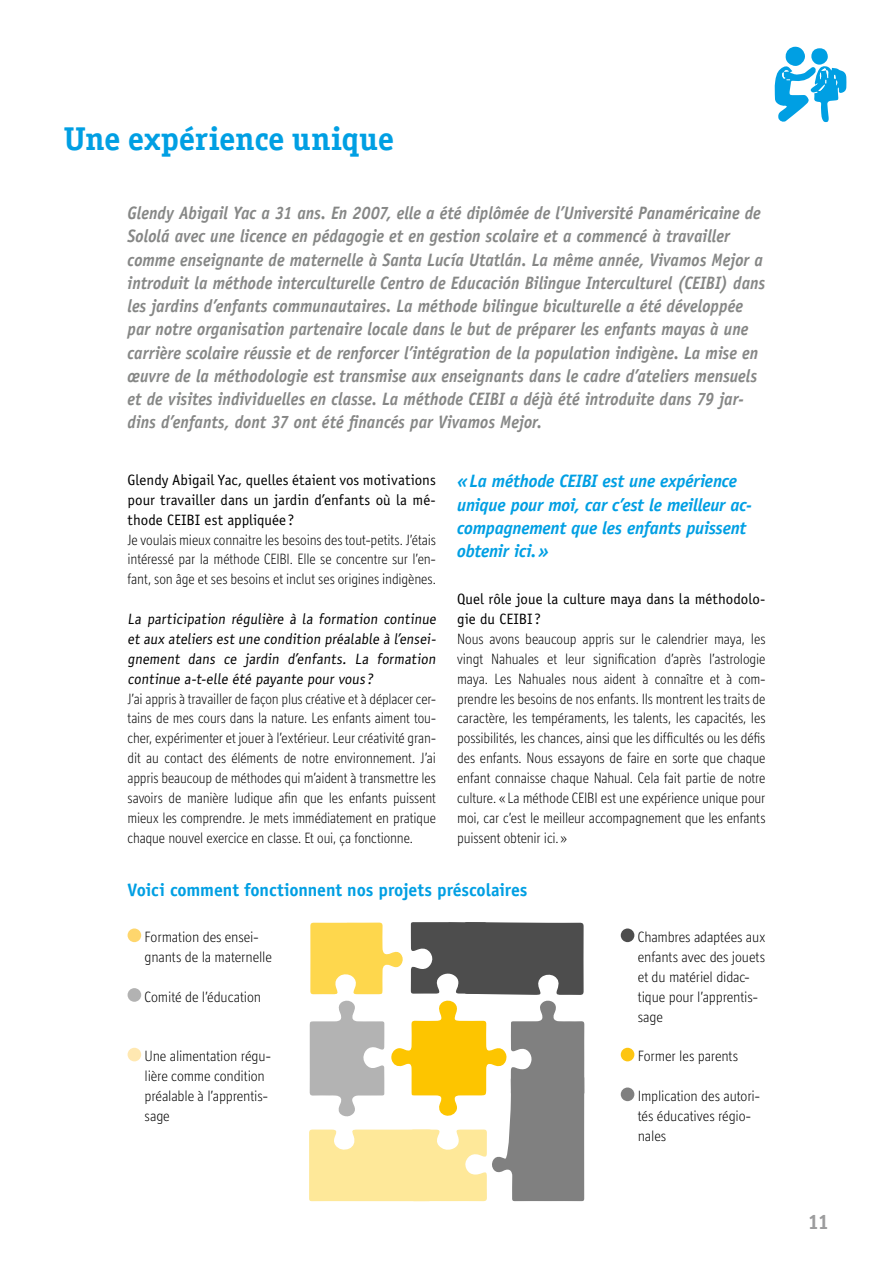
<style>
.page{position:relative;width:893px;height:1263px;background:#fff}
.page>*{position:absolute;margin:0;border:0;box-sizing:border-box;transform-origin:0 0}
.t1{font:700 33px "Officina Ser ITC Std";letter-spacing:.01em;color:#009fe3}
.t2{font:700 21px "Officina Ser ITC Std";color:#9c9c9d}
.t3{font:italic 700 18px/23.2px "Officina Sans Std";color:#868786;scale:.91 1}
.t4{font:italic 700 18px/23.2px "Officina Sans Std";letter-spacing:-.015em;color:#009fe3}
.t5{font:700 18px "Officina Sans Std";letter-spacing:-.005em;color:#009fe3}
.t6{font:300 15px/19.8px "Officina Display ITC Std";letter-spacing:-.005em;color:#000;text-align:justify;scale:.95 1}
.t7{font:300 15px/19.8px "Officina Display ITC Std";letter-spacing:-.005em;color:#000;text-align:justify;scale:.94 1}
.t8{font:15px/19.8px "Officina Sans Std";color:#000;text-align:justify}
.t9{font:300 15px/19.8px "Officina Display ITC Std";letter-spacing:-.005em;color:#000}
</style>
<div class="page">
<svg style="left:309px;top:922px;width:275px;height:279px"></svg>
<div style="left:128px;top:928px;width:13px;height:14px;background:#fed66d;border-radius:50%"></div>
<div style="left:128px;top:988px;width:13px;height:14px;background:#b2b2b2;border-radius:50%"></div>
<div style="left:128px;top:1048px;width:13px;height:13px;background:#ffe8b1;border-radius:50%"></div>
<div style="left:621px;top:928px;width:13px;height:14px;background:#4d4d4d;border-radius:50%"></div>
<div style="left:621px;top:1048px;width:13px;height:13px;background:#fdc512;border-radius:50%"></div>
<div style="left:621px;top:1087px;width:13px;height:14px;background:#808080;border-radius:50%"></div>
<svg style="left:774px;top:47px;width:72px;height:76px"></svg>
<h1 class="t1" style="left:64px;top:119px;width:332px">Une expérience unique</h1>
<p class="t3" style="left:128px;top:201px;width:702px">Glendy Abigail Yac a 31 ans. En 2007, elle a été diplômée de l’Université Panaméricaine de Sololá avec une licence en pédagogie et en gestion scolaire et a commencé à travailler comme enseignante de maternelle à Santa Lucía Utatlán. La même année, Vivamos Mejor a introduit la méthode interculturelle Centro de Educación Bilingue Interculturel (CEIBI) dans les jardins d’enfants communautaires. La méthode bilingue biculturelle a été développée par notre organisation partenaire locale dans le but de préparer les enfants mayas à une carrière scolaire réussie et de renforcer l’intégration de la population indigène. La mise en œuvre de la méthodologie est transmise aux enseignants dans le cadre d’ateliers mensuels et de visites individuelles en classe. La méthode CEIBI a déjà été introduite dans 79 jar&shy;dins d’enfants, dont 37 ont été financés par Vivamos Mejor.</p>
<p class="t8" style="left:128px;top:470px;width:310px">Glendy Abigail Yac, quelles étaient vos motivations pour travailler dans un jardin d’enfants où la mé&shy;thode CEIBI est appliquée?</p>
<p class="t6" style="left:128px;top:529px;width:326px">Je voulais mieux connaitre les besoins des tout-petits. J’étais intéressé par la méthode CEIBI. Elle se concentre sur l’en&shy;fant, son âge et ses besoins et inclut ses origines indigènes.</p>
<p class="t8" style="left:128px;top:609px;width:312px">La participation régulière à la formation continue et aux ateliers est une condition préalable à l’ensei&shy;gnement dans ce jardin d’enfants. La formation continue a-t-elle été payante pour vous ?</p>
<p class="t7" style="left:128px;top:688px;width:329px">J’ai appris à travailler de façon plus créative et à déplacer cer&shy;tains de mes cours dans la nature. Les enfants aiment tou&shy;cher, expérimenter et jouer à l’extérieur. Leur créativité gran&shy;dit au contact des éléments de notre environnement. J’ai appris beaucoup de méthodes qui m’aident à transmettre les savoirs de manière ludique afin que les enfants puissent mieux les comprendre. Je mets immédiatement en pratique chaque nouvel exercice en classe. Et oui, ça fonctionne.</p>
<p class="t4" style="left:457px;top:469px;width:296px">«La méthode CEIBI est une expérience unique pour moi, car c’est le meilleur ac&shy;compagnement que les enfants puissent obtenir ici.»</p>
<p class="t8" style="left:457px;top:589px;width:310px">Quel rôle joue la culture maya dans la méthodolo&shy;gie du CEIBI ?</p>
<p class="t6" style="left:457px;top:629px;width:326px">Nous avons beaucoup appris sur le calendrier maya, les vingt Nahuales et leur signification d’après l’astrologie maya. Les Nahuales nous aident à connaître et à com&shy;prendre les besoins de nos enfants. Ils montrent les traits de caractère, les tempéraments, les talents, les capacités, les possibilités, les chances, ainsi que les difficultés ou les défis des enfants. Nous essayons de faire en sorte que chaque enfant connaisse chaque Nahual. Cela fait partie de notre culture. « La méthode CEIBI est une expérience unique pour moi, car c’est le meilleur accompagnement que les enfants puissent obtenir ici. »</p>
<p class="t5" style="left:128px;top:878px;width:401px">Voici comment fonctionnent nos projets préscolaires</p>
<p class="t9" style="left:145px;top:927px;width:129px">Formation des ensei&shy;gnants de la maternelle</p>
<p class="t9" style="left:145px;top:986px;width:118px">Comité de l’éducation</p>
<p class="t9" style="left:638px;top:927px;width:129px">Chambres adaptées aux enfants avec des jouets et du matériel didac&shy;tique pour l’apprentis&shy;sage</p>
<p class="t9" style="left:638px;top:1046px;width:102px">Former les parents</p>
<p class="t9" style="left:638px;top:1086px;width:124px">Implication des autori&shy;tés éducatives régio&shy;nales</p>
<p class="t9" style="left:145px;top:1046px;width:128px">Une alimentation régu&shy;lière comme condition préalable à l’apprentis&shy;sage</p>
<p class="t2" style="left:808px;top:1209px;width:23px">11</p>
</div>
